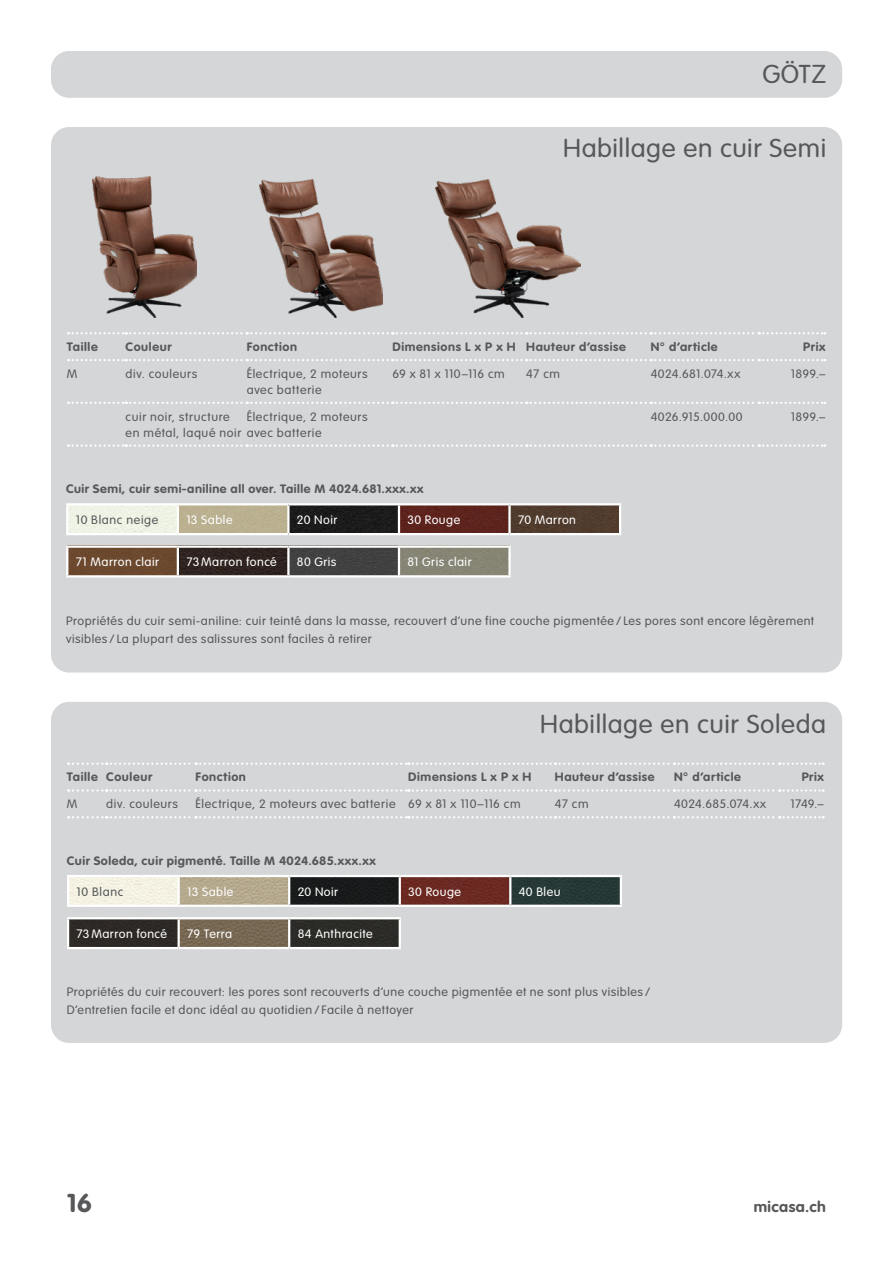
<style>
.page{position:relative;width:893px;height:1263px;background:#fff}
.page>*{position:absolute;margin:0;border:0;box-sizing:border-box;transform-origin:0 0}
.t1{font:300 25.5px "VAG Rounded Std";letter-spacing:.025em;color:#57585a;scale:1.05 1}
.t2{font:700 25.5px "VAG Rounded Std";color:#57585a;scale:1.05 1}
.t3{font:700 15px "VAG Rounded Std";letter-spacing:.03em;color:#57585a;scale:1.05 1}
.t4{font:300 12px/18px "VAG Rounded Std";letter-spacing:.04em;color:#57585a;scale:1.05 1}
.t5{font:700 12px "VAG Rounded Std";letter-spacing:.045em;color:#57585a;scale:1.05 1}
.t6{font:300 12px "VAG Rounded Std";letter-spacing:.04em;color:#fff;scale:1.05 1}
.t7{font:300 12px "VAG Rounded Std";letter-spacing:.01em;color:#57585a;scale:1.05 1}
.t8{font:300 12px "VAG Rounded Std";letter-spacing:.015em;color:#57585a;scale:1.05 1}
</style>
<div class="page">
<div style="left:51px;top:51px;width:791px;height:47px;background:#d5d6d8;border-radius:18px"></div>
<div style="left:51px;top:127px;width:791px;height:545px;background:#d5d6d8;border-radius:18px"></div>
<svg style="left:68px;top:332px;width:757px;height:2px"></svg>
<svg style="left:68px;top:359px;width:757px;height:2px"></svg>
<svg style="left:68px;top:402px;width:757px;height:2px"></svg>
<svg style="left:68px;top:444px;width:757px;height:3px"></svg>
<img style="left:68px;top:505px;width:551px;height:28px">
<img style="left:68px;top:548px;width:440px;height:27px">
<hr style="left:399px;top:503px;width:111px;height:2px;background:#fff">
<hr style="left:398px;top:505px;width:2px;height:28px;background:#fff">
<hr style="left:399px;top:533px;width:111px;height:2px;background:#fff">
<hr style="left:178px;top:503px;width:110px;height:2px;background:#fff">
<hr style="left:510px;top:503px;width:111px;height:2px;background:#fff">
<hr style="left:178px;top:533px;width:110px;height:2px;background:#fff">
<hr style="left:510px;top:533px;width:111px;height:2px;background:#fff">
<hr style="left:177px;top:505px;width:2px;height:28px;background:#fff">
<hr style="left:508px;top:505px;width:3px;height:28px;background:#fff">
<hr style="left:619px;top:505px;width:2px;height:28px;background:#fff">
<hr style="left:66px;top:503px;width:112px;height:2px;background:#fff">
<hr style="left:66px;top:505px;width:2px;height:28px;background:#fff">
<hr style="left:288px;top:503px;width:111px;height:2px;background:#fff">
<hr style="left:287px;top:505px;width:3px;height:28px;background:#fff">
<hr style="left:66px;top:533px;width:112px;height:2px;background:#fff">
<hr style="left:288px;top:533px;width:111px;height:2px;background:#fff">
<hr style="left:66px;top:545px;width:112px;height:3px;background:#fff">
<hr style="left:178px;top:545px;width:110px;height:3px;background:#fff">
<hr style="left:66px;top:575px;width:112px;height:2px;background:#fff">
<hr style="left:178px;top:575px;width:110px;height:2px;background:#fff">
<hr style="left:66px;top:548px;width:2px;height:27px;background:#fff">
<hr style="left:177px;top:548px;width:2px;height:27px;background:#fff">
<hr style="left:399px;top:545px;width:112px;height:3px;background:#fff">
<hr style="left:398px;top:548px;width:2px;height:27px;background:#fff">
<hr style="left:399px;top:575px;width:112px;height:2px;background:#fff">
<hr style="left:508px;top:548px;width:3px;height:27px;background:#fff">
<hr style="left:288px;top:545px;width:111px;height:3px;background:#fff">
<hr style="left:288px;top:575px;width:111px;height:2px;background:#fff">
<hr style="left:287px;top:548px;width:3px;height:27px;background:#fff">
<img style="left:93px;top:176px;width:103px;height:141px">
<img style="left:259px;top:180px;width:124px;height:137px">
<img style="left:436px;top:180px;width:144px;height:137px">
<div style="left:51px;top:702px;width:791px;height:341px;background:#d5d6d8;border-radius:18px"></div>
<img style="left:69px;top:877px;width:551px;height:28px">
<svg style="left:68px;top:762px;width:756px;height:3px"></svg>
<svg style="left:68px;top:789px;width:756px;height:3px"></svg>
<svg style="left:68px;top:816px;width:756px;height:2px"></svg>
<img style="left:69px;top:919px;width:330px;height:28px">
<hr style="left:179px;top:875px;width:110px;height:2px;background:#fff">
<hr style="left:510px;top:875px;width:112px;height:2px;background:#fff">
<hr style="left:509px;top:877px;width:2px;height:28px;background:#fff">
<hr style="left:179px;top:905px;width:110px;height:2px;background:#fff">
<hr style="left:510px;top:905px;width:112px;height:2px;background:#fff">
<hr style="left:178px;top:877px;width:2px;height:28px;background:#fff">
<hr style="left:620px;top:877px;width:2px;height:28px;background:#fff">
<hr style="left:67px;top:875px;width:112px;height:2px;background:#fff">
<hr style="left:67px;top:877px;width:2px;height:28px;background:#fff">
<hr style="left:289px;top:875px;width:111px;height:2px;background:#fff">
<hr style="left:288px;top:877px;width:2px;height:28px;background:#fff">
<hr style="left:400px;top:875px;width:110px;height:2px;background:#fff">
<hr style="left:399px;top:877px;width:2px;height:28px;background:#fff">
<hr style="left:67px;top:905px;width:112px;height:2px;background:#fff">
<hr style="left:289px;top:905px;width:111px;height:2px;background:#fff">
<hr style="left:400px;top:905px;width:110px;height:2px;background:#fff">
<hr style="left:67px;top:917px;width:112px;height:2px;background:#fff">
<hr style="left:67px;top:947px;width:112px;height:2px;background:#fff">
<hr style="left:67px;top:919px;width:2px;height:28px;background:#fff">
<hr style="left:179px;top:917px;width:110px;height:2px;background:#fff">
<hr style="left:289px;top:917px;width:112px;height:2px;background:#fff">
<hr style="left:179px;top:947px;width:110px;height:2px;background:#fff">
<hr style="left:289px;top:947px;width:112px;height:2px;background:#fff">
<hr style="left:178px;top:919px;width:2px;height:28px;background:#fff">
<hr style="left:288px;top:919px;width:2px;height:28px;background:#fff">
<hr style="left:399px;top:919px;width:2px;height:28px;background:#fff">
<h1 class="t1" style="left:762px;top:60px;width:62px">GÖTZ</h1>
<h1 class="t1" style="left:563px;top:133px;width:252px">Habillage en cuir Semi</h1>
<p class="t5" style="left:67px;top:340px;width:31px">Taille</p>
<p class="t5" style="left:126px;top:340px;width:45px">Couleur</p>
<p class="t5" style="left:247px;top:340px;width:49px">Fonction</p>
<p class="t5" style="left:392px;top:340px;width:224px">Dimensions L x P x H Hauteur d’assise</p>
<p class="t5" style="left:651px;top:340px;width:65px">N° d’article</p>
<p class="t5" style="left:803px;top:340px;width:23px">Prix</p>
<p class="t4" style="left:67px;top:365px;width:12px">M</p>
<p class="t4" style="left:126px;top:365px;width:70px">div. couleurs</p>
<p class="t4" style="left:247px;top:366px;width:117px;line-height:16.5px">Électrique, 2 moteurs avec batterie</p>
<p class="t7" style="left:392px;top:367px;width:108px">69 x 81 x 110–116 cm</p>
<p class="t4" style="left:526px;top:365px;width:34px">47 cm</p>
<p class="t8" style="left:651px;top:367px;width:87px">4024.681.074.xx</p>
<p class="t4" style="left:791px;top:365px;width:34px">1899.–</p>
<p class="t4" style="left:126px;top:409px;width:188px;line-height:16.5px">cuir noir, structure<br>en métal, laqué noir avec batterie</p>
<p class="t4" style="left:247px;top:408px;width:117px">Électrique, 2 moteurs</p>
<p class="t4" style="left:651px;top:408px;width:89px">4026.915.000.00</p>
<p class="t4" style="left:791px;top:408px;width:34px">1899.–</p>
<p class="t5" style="left:66px;top:482px;width:342px">Cuir Semi, cuir semi-aniline all over. Taille M 4024.681.xxx.xx</p>
<p class="t4" style="left:76px;top:511px;width:80px">10 Blanc neige</p>
<p class="t6" style="left:186px;top:513px;width:45px">13 Sable</p>
<p class="t6" style="left:297px;top:513px;width:40px">20 Noir</p>
<p class="t6" style="left:407px;top:513px;width:52px">30 Rouge</p>
<p class="t6" style="left:518px;top:513px;width:57px">70 Marron</p>
<p class="t6" style="left:76px;top:555px;width:81px">71 Marron clair</p>
<p class="t6" style="left:186px;top:555px;width:88px">73Marron foncé</p>
<p class="t6" style="left:297px;top:555px;width:39px">80 Gris</p>
<p class="t6" style="left:407px;top:555px;width:63px">81 Gris clair</p>
<p class="t4" style="left:66px;top:612px;width:714px">Propriétés du cuir semi-aniline: cuir teinté dans la masse, recouvert d’une fine couche pigmentée / Les pores sont encore légèrement visibles / La plupart des salissures sont faciles à retirer</p>
<h1 class="t1" style="left:540px;top:709px;width:274px">Habillage en cuir Soleda</h1>
<p class="t5" style="left:67px;top:770px;width:83px">Taille Couleur</p>
<p class="t5" style="left:196px;top:770px;width:49px">Fonction</p>
<p class="t5" style="left:408px;top:770px;width:119px">Dimensions L x P x H</p>
<p class="t5" style="left:555px;top:770px;width:96px">Hauteur d’assise</p>
<p class="t5" style="left:674px;top:770px;width:65px">N° d’article</p>
<p class="t5" style="left:802px;top:770px;width:23px">Prix</p>
<p class="t4" style="left:67px;top:795px;width:12px">M</p>
<p class="t4" style="left:106px;top:795px;width:70px">div. couleurs</p>
<p class="t4" style="left:196px;top:795px;width:311px">Électrique, 2 moteurs avec batterie 69 x 81 x 110–116 cm</p>
<p class="t4" style="left:555px;top:795px;width:34px">47 cm</p>
<p class="t4" style="left:674px;top:795px;width:89px">4024.685.074.xx</p>
<p class="t4" style="left:790px;top:795px;width:33px">1749.–</p>
<p class="t5" style="left:67px;top:853px;width:295px">Cuir Soleda, cuir pigmenté. Taille M 4024.685.xxx.xx</p>
<p class="t4" style="left:77px;top:883px;width:46px">10 Blanc</p>
<p class="t6" style="left:187px;top:884px;width:45px">13 Sable</p>
<p class="t6" style="left:298px;top:884px;width:40px">20 Noir</p>
<p class="t6" style="left:408px;top:884px;width:52px">30 Rouge</p>
<p class="t6" style="left:519px;top:884px;width:41px">40 Bleu</p>
<p class="t6" style="left:77px;top:927px;width:88px">73Marron foncé</p>
<p class="t6" style="left:187px;top:927px;width:44px">79 Terra</p>
<p class="t6" style="left:298px;top:927px;width:73px">84 Anthracite</p>
<p class="t4" style="left:67px;top:983px;width:557px">Propriétés du cuir recouvert: les pores sont recouverts d’une couche pigmentée et ne sont plus visibles /<br>D’entretien facile et donc idéal au quotidien / Facile à nettoyer</p>
<h1 class="t2" style="left:67px;top:1188px;width:25px">16</h1>
<p class="t3" style="left:754px;top:1198px;width:70px">micasa.ch</p>
</div>
